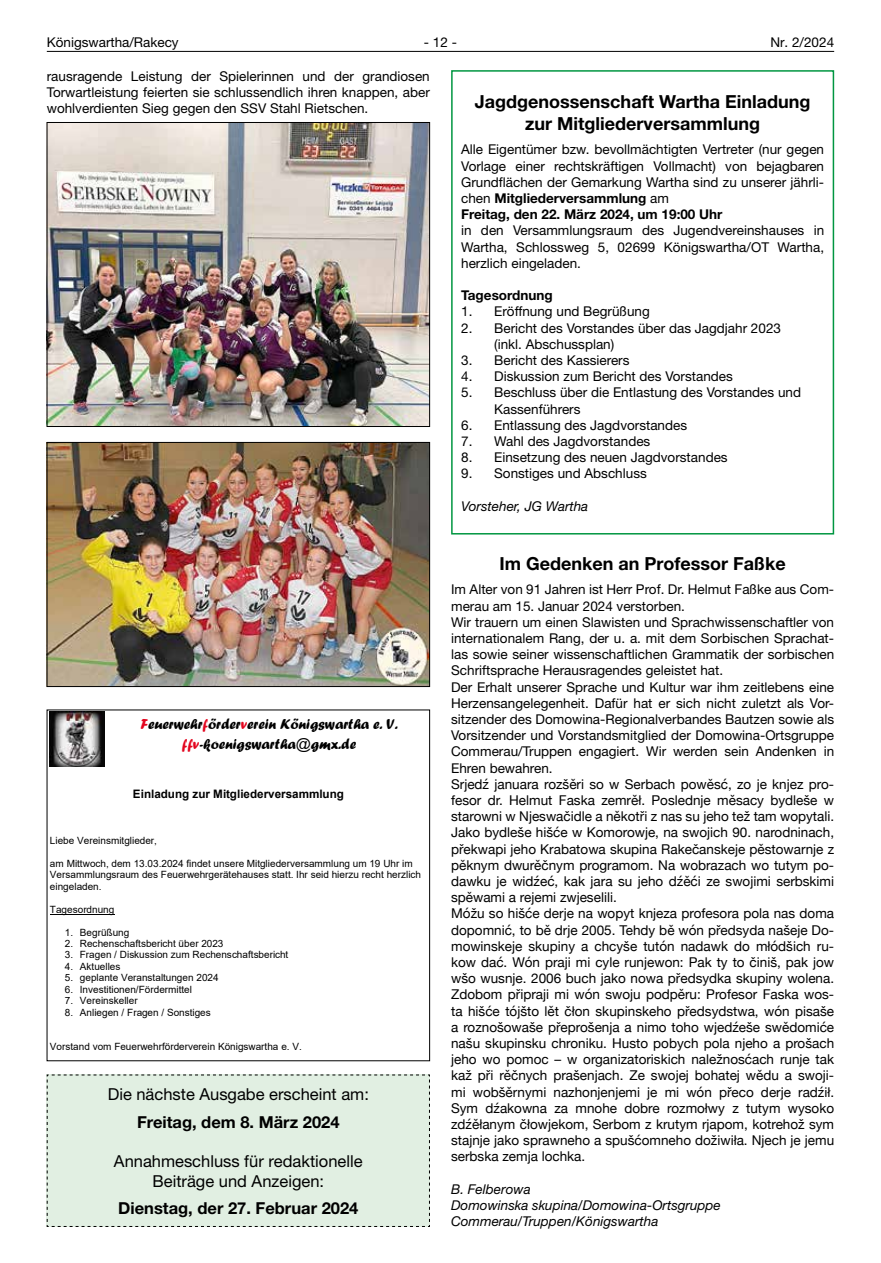
<style>
.page{position:relative;width:881px;height:1263px;background:#fff}
.page>*{position:absolute;margin:0;border:0;box-sizing:border-box;transform-origin:0 0}
.t1{font:700 18px/21.6px "Helvetica Neue LT";color:#000;text-align:center}
.t2{font:16.5px/19.8px "Helvetica Neue LT";color:#000;text-align:center}
.t3{font:700 16.5px "Helvetica Neue LT";color:#000}
.t4{font:15px/20.4px "Tybnkq CID Font+F2";color:#000;text-align:center}
.t5{font:13.5px/16.2px "Helvetica Neue LT";color:#000}
.t6{font:13.5px/16.2px "Helvetica Neue";color:#000}
.t7{font:italic 13.5px/16.2px "Helvetica Neue LT";color:#000}
.t8{font:700 13.5px "Helvetica Neue LT";color:#000}
.t9{font:11.7px "Ybyccl CID Font+F4";color:#000}
.t10{font:9.9px/11.4px "Gyqjgj CID Font+F1";color:#000}
.s1{color:#e3051e}
.s2{font-weight:700}
</style>
<div class="page">
<hr style="left:47px;top:51px;width:786px;height:1px;background:#000">
<div style="left:451px;top:70px;width:382px;height:464px;border:2px solid #009641"></div>
<img style="left:49px;top:124px;width:378px;height:301px">
<div style="left:47px;top:122px;width:382px;height:305px;border:1px solid #000"></div>
<img style="left:49px;top:444px;width:378px;height:241px">
<div style="left:47px;top:442px;width:382px;height:245px;border:1px solid #000"></div>
<hr style="left:50px;top:914px;width:64px;height:1px;background:#000">
<img style="left:50px;top:712px;width:55px;height:54px">
<div style="left:46px;top:1074px;width:384px;height:153px;background:#e1efe2"></div>
<p class="t5" style="left:47px;top:34px;width:133px">Königswartha/Rakecy</p>
<p class="t5" style="left:424px;top:34px;width:35px">- 12 -</p>
<p class="t5" style="left:770px;top:34px;width:65px">Nr. 2/2024</p>
<p class="t5" style="left:47px;top:68px;width:384px;text-align:justify">rausragende Leistung der Spielerinnen und der grandiosen Torwartleistung feierten sie schlussendlich ihren knappen, aber wohlverdienten Sieg gegen den SSV Stahl Rietschen.</p>
<p class="t4" style="left:140px;top:713px;width:258px"><span class="s1">F</span>euerwehr<span class="s1">f</span>örder<span class="s1">v</span>erein Königswartha e. V. <span class="s1">ffv</span>-koenigswartha@gmx.de</p>
<p class="t9" style="left:133px;top:785px;width:212px">Einladung zur Mitgliederversammlung</p>
<p class="t10" style="left:50px;top:834px;width:108px">Liebe Vereinsmitglieder,</p>
<p class="t10" style="left:50px;top:857px;width:372px">am Mittwoch, dem 13.03.2024 findet unsere Mitgliederversammlung um 19 Uhr im<br>Versammlungsraum des Feuerwehrgerätehauses statt. Ihr seid hierzu recht herzlich eingeladen.</p>
<p class="t10" style="left:50px;top:903px;width:66px">Tagesordnung</p>
<p class="t10" style="left:65px;top:926px;width:66px">1. Begrüßung</p>
<p class="t10" style="left:65px;top:938px;width:160px">2. Rechenschaftsbericht über 2023</p>
<p class="t10" style="left:65px;top:949px;width:225px">3. Fragen / Diskussion zum Rechenschaftsbericht</p>
<p class="t10" style="left:65px;top:961px;width:57px">4. Aktuelles</p>
<p class="t10" style="left:65px;top:972px;width:155px">5. geplante Veranstaltungen 2024</p>
<p class="t10" style="left:65px;top:984px;width:128px">6. Investitionen/Fördermittel</p>
<p class="t10" style="left:65px;top:995px;width:74px">7. Vereinskeller</p>
<p class="t10" style="left:65px;top:1006px;width:147px">8. Anliegen / Fragen / Sonstiges</p>
<p class="t10" style="left:50px;top:1041px;width:253px">Vorstand vom Feuerwehrförderverein Königswartha e. V.</p>
<p class="t2" style="left:108px;top:1084px;width:263px">Die nächste Ausgabe erscheint am:</p>
<p class="t3" style="left:137px;top:1111px;width:204px">Freitag, dem 8. März 2024</p>
<p class="t2" style="left:114px;top:1151px;width:250px">Annahmeschluss für redaktionelle<br>Beiträge und Anzeigen:</p>
<p class="t3" style="left:118px;top:1198px;width:241px">Dienstag, der 27. Februar 2024</p>
<h1 class="t1" style="left:474px;top:90px;width:337px">Jagdgenossenschaft Wartha Einladung zur Mitgliederversammlung</h1>
<p class="t5" style="left:461px;top:141px;width:364px">Alle Eigentümer bzw. bevollmächtigten Vertreter (nur gegen Vorlage einer rechtskräftigen Vollmacht) von bejagbaren Grundflächen der Gemarkung Wartha sind zu unserer jährli&shy;chen <span class="s2">Mitgliederversammlung</span> am<br><span class="s2">Freitag, den 22. März 2024, um 19:00 Uhr</span></p>
<p class="t5" style="left:461px;top:222px;width:364px;text-align:justify">in den Versammlungsraum des Jugendvereinshauses in Wartha, Schlossweg 5, 02699 Königswartha/OT Wartha, herzlich eingeladen.</p>
<p class="t8" style="left:461px;top:287px;width:93px">Tagesordnung</p>
<p class="t5" style="left:461px;top:303px;width:190px">1. Eröffnung und Begrüßung</p>
<p class="t5" style="left:494px;top:319px;width:288px;text-indent:-33px">2. Bericht des Vorstandes über das Jagdjahr 2023 (inkl. Abschussplan)</p>
<p class="t5" style="left:461px;top:352px;width:170px">3. Bericht des Kassierers</p>
<p class="t5" style="left:461px;top:368px;width:273px">4. Diskussion zum Bericht des Vorstandes</p>
<p class="t5" style="left:494px;top:384px;width:308px;text-indent:-33px">5. Beschluss über die Entlastung des Vorstandes und<br>Kassenführers</p>
<p class="t5" style="left:461px;top:417px;width:227px">6. Entlassung des Jagdvorstandes</p>
<p class="t5" style="left:461px;top:433px;width:191px">7. Wahl des Jagdvorstandes</p>
<p class="t5" style="left:461px;top:449px;width:268px">8. Einsetzung des neuen Jagdvorstandes</p>
<p class="t5" style="left:461px;top:465px;width:187px">9. Sonstiges und Abschluss</p>
<p class="t7" style="left:461px;top:498px;width:129px">Vorsteher, JG Wartha</p>
<h1 class="t1" style="left:499px;top:552px;width:287px">Im Gedenken an Professor Faßke</h1>
<p class="t5" style="left:451px;top:581px;width:384px">Im Alter von 91 Jahren ist Herr Prof. Dr. Helmut Faßke aus Com&shy;merau am 15. Januar 2024 verstorben.<br>Wir trauern um einen Slawisten und Sprachwissenschaftler von internationalem Rang, der u. a. mit dem Sorbischen Sprachat&shy;las sowie seiner wissenschaftlichen Grammatik der sorbischen Schriftsprache Herausragendes geleistet hat.<br>Der Erhalt unserer Sprache und Kultur war ihm zeitlebens eine Herzensangelegenheit. Dafür hat er sich nicht zuletzt als Vor&shy;sitzender des Domowina-Regionalverbandes Bautzen sowie als Vorsitzender und Vorstandsmitglied der Domowina-Ortsgruppe Commerau/Truppen engagiert. Wir werden sein Andenken in Ehren bewahren.</p>
<p class="t6" style="left:451px;top:777px;width:384px">Srjedź januara rozšěri so w Serbach powěsć, zo je knjez pro&shy;fesor dr. Helmut Faska zemrěł. Poslednje měsacy bydleše w starowni w Njeswačidle a někotři z nas su jeho tež tam wopytali.<br>Jako bydleše hišće w Komorowje, na swojich 90. narodninach, překwapi jeho Krabatowa skupina Rakečanskeje pěstowarnje z pěknym dwurěčnym programom. Na wobrazach wo tutym po&shy;dawku je widźeć, kak jara su jeho dźěći ze swojimi serbskimi spěwami a rejemi zwjeselili.<br>Móžu so hišće derje na wopyt knjeza profesora pola nas doma dopomnić, to bě drje 2005. Tehdy bě wón předsyda našeje Do&shy;mowinskeje skupiny a chcyše tutón nadawk do młódšich ru&shy;kow dać. Wón praji mi cyle runjewon: Pak ty to činiš, pak jow wšo wusnje. 2006 buch jako nowa předsydka skupiny wolena.<br>Zdobom připraji mi wón swoju podpěru: Profesor Faska wos&shy;ta hišće tójšto lět čłon skupinskeho předsydstwa, wón pisaše a roznošowaše přeprošenja a nimo toho wjedźeše swědomiće našu skupinsku chroniku. Husto pobych pola njeho a prošach jeho wo pomoc – w organizatoriskich naležnosćach runje tak kaž při rěčnych prašenjach. Ze swojej bohatej wědu a swoji&shy;mi wobšěrnymi nazhonjenjemi je mi wón přeco derje radźił.<br>Sym dźakowna za mnohe dobre rozmołwy z tutym wysoko zdźěłanym čłowjekom, Serbom z krutym rjapom, kotrehož sym stajnje jako sprawneho a spušćomneho dožiwiła. Njech je jemu serbska zemja lochka.</p>
<p class="t7" style="left:451px;top:1181px;width:271px">B. Felberowa<br>Domowinska skupina/Domowina-Ortsgruppe<br>Commerau/Truppen/Königswartha</p>
</div>
